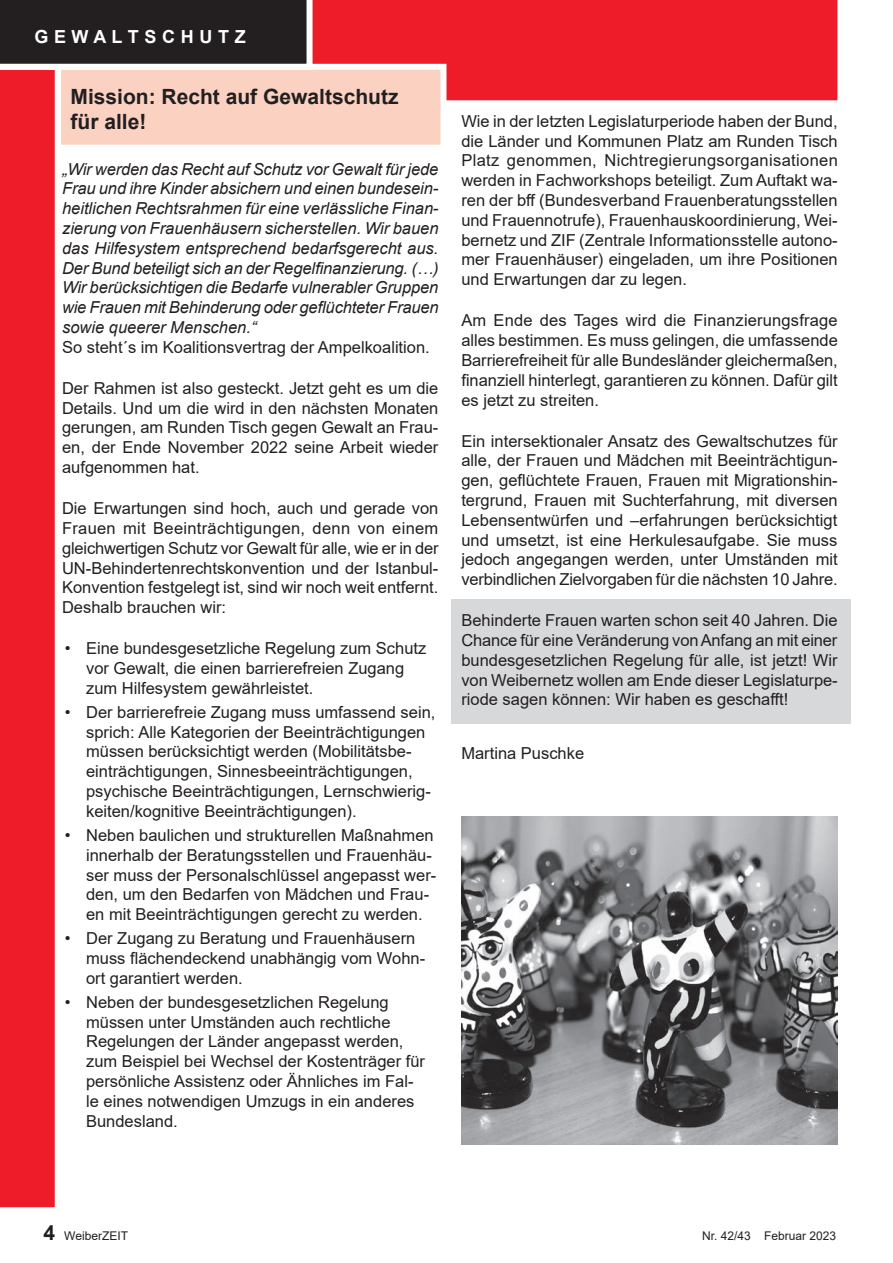
<style>
.page{position:relative;width:893px;height:1263px;background:#fff}
.page>*{position:absolute;margin:0;border:0;box-sizing:border-box;transform-origin:0 0}
.t1{font:700 21px/25.5px "Arial";color:#231f20}
.t2{font:700 18px "Arial";color:#fff}
.t3{font:16.5px/19.8px "Arial";color:#231f20;text-align:justify}
.t4{font:italic 16.5px/19.8px "Arial";letter-spacing:-.01em;color:#231f20;text-align:justify}
.t5{font:12px "Arial";color:#231f20}
</style>
<div class="page">
<div style="left:313px;top:0;width:525px;height:101px;background:#ee1c28"></div>
<div style="left:0;top:70px;width:55px;height:1138px;background:#ee1c28"></div>
<div style="left:451px;top:600px;width:399px;height:124px;background:#d1d2d4"></div>
<img style="left:461px;top:817px;width:377px;height:328px">
<div style="left:55px;top:64px;width:391px;height:87px;background:#fbd2c2;border:6px solid #fff"></div>
<svg style="left:0;top:0;width:313px;height:70px;background:#3a3637"></svg>
<p class="t2" style="left:34px;top:24px;width:213px">G E W A L T S C H U T Z</p>
<p class="t2" style="left:34px;top:24px;width:106px">P O L I T I K</p>
<h1 class="t1" style="left:71px;top:84px;width:329px">Mission: Recht auf Gewaltschutz für alle!</h1>
<p class="t4" style="left:62px;top:159px;width:378px">„Wir werden das Recht auf Schutz vor Gewalt für jede Frau und ihre Kinder absichern und einen bundesein&shy;heitlichen Rechtsrahmen für eine verlässliche Finan&shy;zierung von Frauenhäusern sicherstellen. Wir bauen das Hilfesystem entsprechend bedarfsgerecht aus.<br>Der Bund beteiligt sich an der Regelfinanzierung. (…)<br>Wir berücksichtigen die Bedarfe vulnerabler Gruppen wie Frauen mit Behinderung oder geflüchteter Frauen sowie queerer Menschen.“</p>
<p class="t3" style="left:62px;top:337px;width:369px">So steht´s im Koalitionsvertrag der Ampelkoalition.</p>
<p class="t3" style="left:62px;top:378px;width:378px">Der Rahmen ist also gesteckt. Jetzt geht es um die Details. Und um die wird in den nächsten Monaten gerungen, am Runden Tisch gegen Gewalt an Frau&shy;en, der Ende November 2022 seine Arbeit wieder aufgenommen hat.</p>
<p class="t3" style="left:62px;top:498px;width:378px">Die Erwartungen sind hoch, auch und gerade von Frauen mit Beeinträchtigungen, denn von einem gleichwertigen Schutz vor Gewalt für alle, wie er in der UN-Behindertenrechtskonvention und der Istanbul-Konvention festgelegt ist, sind wir noch weit entfernt.<br>Deshalb brauchen wir:</p>
<p class="t3" style="left:86px;top:638px;width:342px;text-align:left;text-indent:-21px">• Eine bundesgesetzliche Regelung zum Schutz vor Gewalt, die einen barrierefreien Zugang zum Hilfesystem gewährleistet.</p>
<p class="t3" style="left:86px;top:702px;width:351px;text-align:left;text-indent:-21px">• Der barrierefreie Zugang muss umfassend sein, sprich: Alle Kategorien der Beeinträchtigungen müssen berücksichtigt werden (Mobilitätsbe&shy;einträchtigungen, Sinnesbeeinträchtigungen, psychische Beeinträchtigungen, Lernschwierig&shy;keiten/kognitive Beeinträchtigungen).</p>
<p class="t3" style="left:86px;top:825px;width:352px;text-align:left;text-indent:-21px">• Neben baulichen und strukturellen Maßnahmen innerhalb der Beratungsstellen und Frauenhäu&shy;ser muss der Personalschlüssel angepasst wer&shy;den, um den Bedarfen von Mädchen und Frau&shy;en mit Beeinträchtigungen gerecht zu werden.</p>
<p class="t3" style="left:86px;top:928px;width:341px;text-align:left;text-indent:-21px">• Der Zugang zu Beratung und Frauenhäusern muss flächendeckend unabhängig vom Wohn&shy;ort garantiert werden.</p>
<p class="t3" style="left:86px;top:992px;width:341px;text-align:left;text-indent:-21px">• Neben der bundesgesetzlichen Regelung müssen unter Umständen auch rechtliche Regelungen der Länder angepasst werden, zum Beispiel bei Wechsel der Kostenträger für persönliche Assistenz oder Ähnliches im Fal&shy;le eines notwendigen Umzugs in ein anderes Bundesland.</p>
<p class="t3" style="left:461px;top:111px;width:378px">Wie in der letzten Legislaturperiode haben der Bund, die Länder und Kommunen Platz am Runden Tisch Platz genommen, Nichtregierungsorganisationen werden in Fachworkshops beteiligt. Zum Auftakt wa&shy;ren der bff (Bundesverband Frauenberatungsstellen und Frauennotrufe), Frauenhauskoordinierung, Wei&shy;bernetz und ZIF (Zentrale Informationsstelle autono&shy;mer Frauenhäuser) eingeladen, um ihre Positionen und Erwartungen dar zu legen.</p>
<p class="t3" style="left:461px;top:310px;width:378px">Am Ende des Tages wird die Finanzierungsfrage alles bestimmen. Es muss gelingen, die umfassende Barrierefreiheit für alle Bundesländer gleichermaßen, finanziell hinterlegt, garantieren zu können. Dafür gilt es jetzt zu streiten.</p>
<p class="t3" style="left:461px;top:431px;width:378px">Ein intersektionaler Ansatz des Gewaltschutzes für alle, der Frauen und Mädchen mit Beeinträchtigun&shy;gen, geflüchtete Frauen, Frauen mit Migrationshin&shy;tergrund, Frauen mit Suchterfahrung, mit diversen Lebensentwürfen und –erfahrungen berücksichtigt und umsetzt, ist eine Herkulesaufgabe. Sie muss jedoch angegangen werden, unter Umständen mit verbindlichen Zielvorgaben für die nächsten 10 Jahre.</p>
<p class="t3" style="left:461px;top:610px;width:378px">Behinderte Frauen warten schon seit 40 Jahren. Die Chance für eine Veränderung von Anfang an mit einer bundesgesetzlichen Regelung für alle, ist jetzt! Wir von Weibernetz wollen am Ende dieser Legislaturpe&shy;riode sagen können: Wir haben es geschafft!</p>
<p class="t3" style="left:461px;top:743px;width:124px">Martina Puschke</p>
<p class="t1" style="left:44px;top:1220px;width:13px">4</p>
<p class="t5" style="left:64px;top:1227px;width:65px">WeiberZEIT</p>
<p class="t5" style="left:702px;top:1227px;width:136px">Nr. 42/43 Februar 2023</p>
</div>
